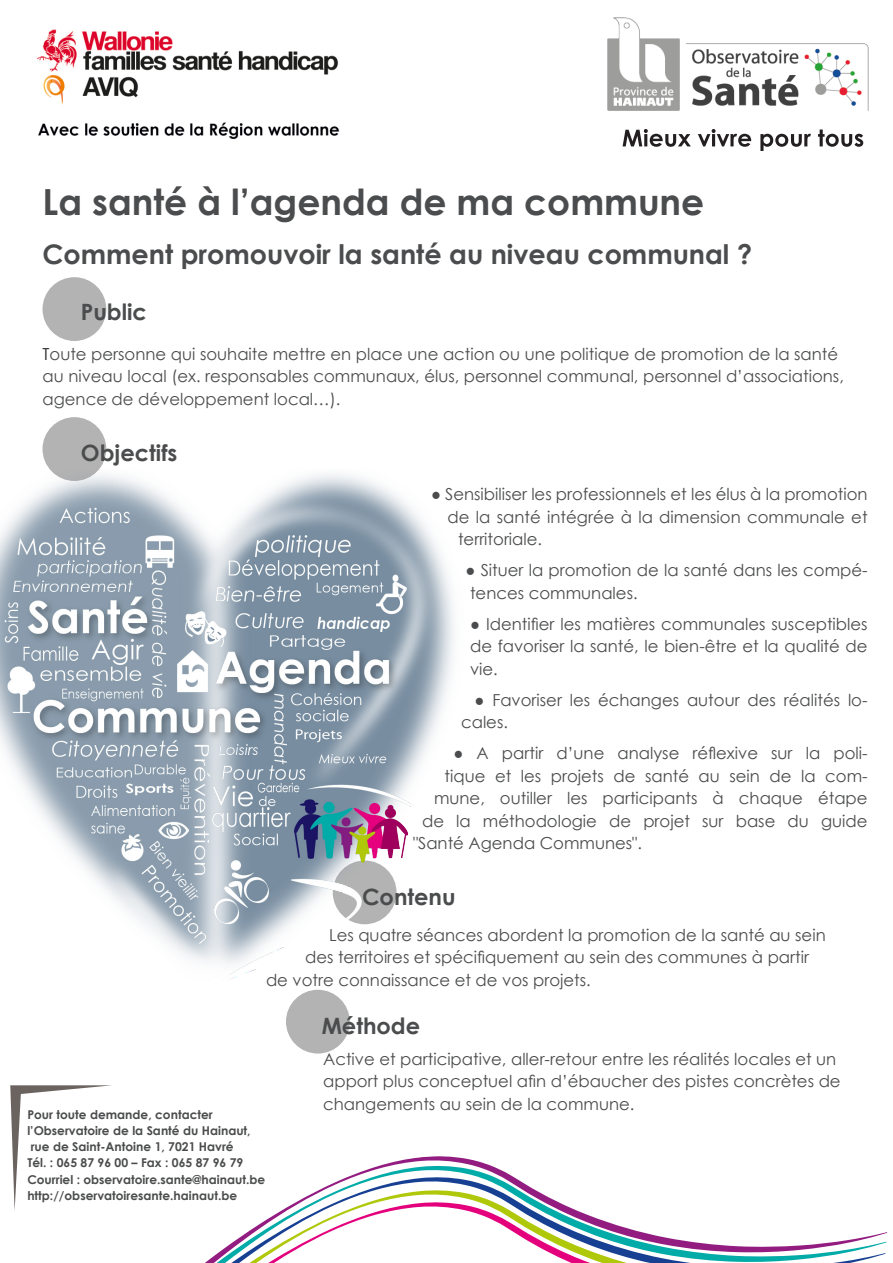
<style>
.page{position:relative;width:893px;height:1263px;background:#fff}
.page>*{position:absolute;margin:0;border:0;box-sizing:border-box;transform-origin:0 0}
.t1{font:700 36px "Century Gothic";color:#4b4c4d}
.t2{font:700 27px "Century Gothic";color:#4b4c4d}
.t3{font:700 22.5px "Century Gothic";color:#4b4c4d}
.t4{font:16.5px/22.5px "Century Gothic";color:#4b4c4d}
.t5{font:700 12.15px/16.2px "Century Gothic";color:#4b4c4d}
.s1{color:#231f20}
</style>
<div class="page">
<div style="left:286px;top:990px;width:64px;height:63px;background:#b3b3b3;border-radius:50%"></div>
<div style="left:43px;top:417px;width:63px;height:64px;background:#b3b3b3;border-radius:50%"></div>
<div style="left:43px;top:277px;width:63px;height:64px;background:#b3b3b3;border-radius:50%"></div>
<svg style="left:382px;top:1156px;width:505px;height:87px"></svg>
<svg style="left:350px;top:1165px;width:536px;height:89px"></svg>
<svg style="left:319px;top:1176px;width:566px;height:79px"></svg>
<svg style="left:298px;top:1190px;width:586px;height:11px"></svg>
<svg style="left:205px;top:1201px;width:679px;height:62px"></svg>
<img style="left:0;top:470px;width:454px;height:562px">
<svg style="left:10px;top:1085px;width:101px;height:125px"></svg>
<svg style="left:623px;top:129px;width:68px;height:18px"></svg>
<svg style="left:698px;top:129px;width:53px;height:18px"></svg>
<svg style="left:760px;top:134px;width:51px;height:17px"></svg>
<svg style="left:818px;top:129px;width:45px;height:18px"></svg>
<img style="left:608px;top:17px;width:261px;height:94px">
<img style="left:37px;top:29px;width:303px;height:110px">
<h2 class="t1" style="left:43px;top:175px;width:663px">La santé à l’agenda de ma commune</h2>
<h2 class="t2" style="left:43px;top:234px;width:711px">Comment promouvoir la santé au niveau communal ?</h2>
<p class="t3" style="left:81px;top:295px;width:68px">Public</p>
<p class="t4" style="left:43px;top:342px;width:803px"><span class="s1">T</span>oute personne qui souhaite mettre en place une action ou une politique de promotion de la santé au niveau local (ex. responsables communaux, élus, personnel communal, personnel d’associations, agence de développement local…).</p>
<p class="t3" style="left:81px;top:435px;width:98px">Objectifs</p>
<p class="t4" style="left:431px;top:483px;width:438px">● Sensibiliser les professionnels et les élus à la promotion</p>
<p class="t4" style="left:448px;top:505px;width:422px">de la santé intégrée à la dimension communale et</p>
<p class="t4" style="left:458px;top:528px;width:86px">territoriale.</p>
<p class="t4" style="left:466px;top:559px;width:404px">● Situer la promotion de la santé dans les compé&shy;tences communales.</p>
<p class="t4" style="left:470px;top:612px;width:399px;text-align:justify">● Identifier les matières communales susceptibles de favoriser la santé, le bien-être et la qualité de vie.</p>
<p class="t4" style="left:461px;top:688px;width:408px;text-indent:13px">● Favoriser les échanges autour des réalités lo&shy;cales.</p>
<p class="t4" style="left:454px;top:742px;width:415px">● A partir d’une analyse réflexive sur la poli-</p>
<p class="t4" style="left:445px;top:764px;width:424px">tique et les projets de santé au sein de la com-</p>
<p class="t4" style="left:434px;top:787px;width:435px">mune, outiller les participants à chaque étape</p>
<p class="t4" style="left:422px;top:809px;width:447px">de la méthodologie de projet sur base du guide</p>
<p class="t4" style="left:413px;top:832px;width:230px">"Santé Agenda Communes".</p>
<p class="t3" style="left:362px;top:880px;width:95px">Contenu</p>
<p class="t4" style="left:329px;top:923px;width:498px">Les quatre séances abordent la promotion de la santé au sein</p>
<p class="t4" style="left:305px;top:946px;width:505px">des territoires et spécifiquement au sein des communes à partir</p>
<p class="t4" style="left:266px;top:968px;width:326px">de votre connaissance et de vos projets.</p>
<p class="t3" style="left:322px;top:1008px;width:100px">Méthode</p>
<p class="t4" style="left:323px;top:1047px;width:519px">Active et participative, aller-retour entre les réalités locales et un apport plus conceptuel afin d’ébaucher des pistes concrètes de changements au sein de la commune.</p>
<p class="t5" style="left:27px;top:1106px;width:239px">Pour toute demande, contacter l’Observatoire de la Santé du Hainaut, rue de Saint-Antoine 1, 7021 Havré<br>Tél. : 065 87 96 00 – Fax : 065 87 96 79<br>Courriel : observatoire.sante@hainaut.be http://observatoiresante.hainaut.be</p>
</div>
